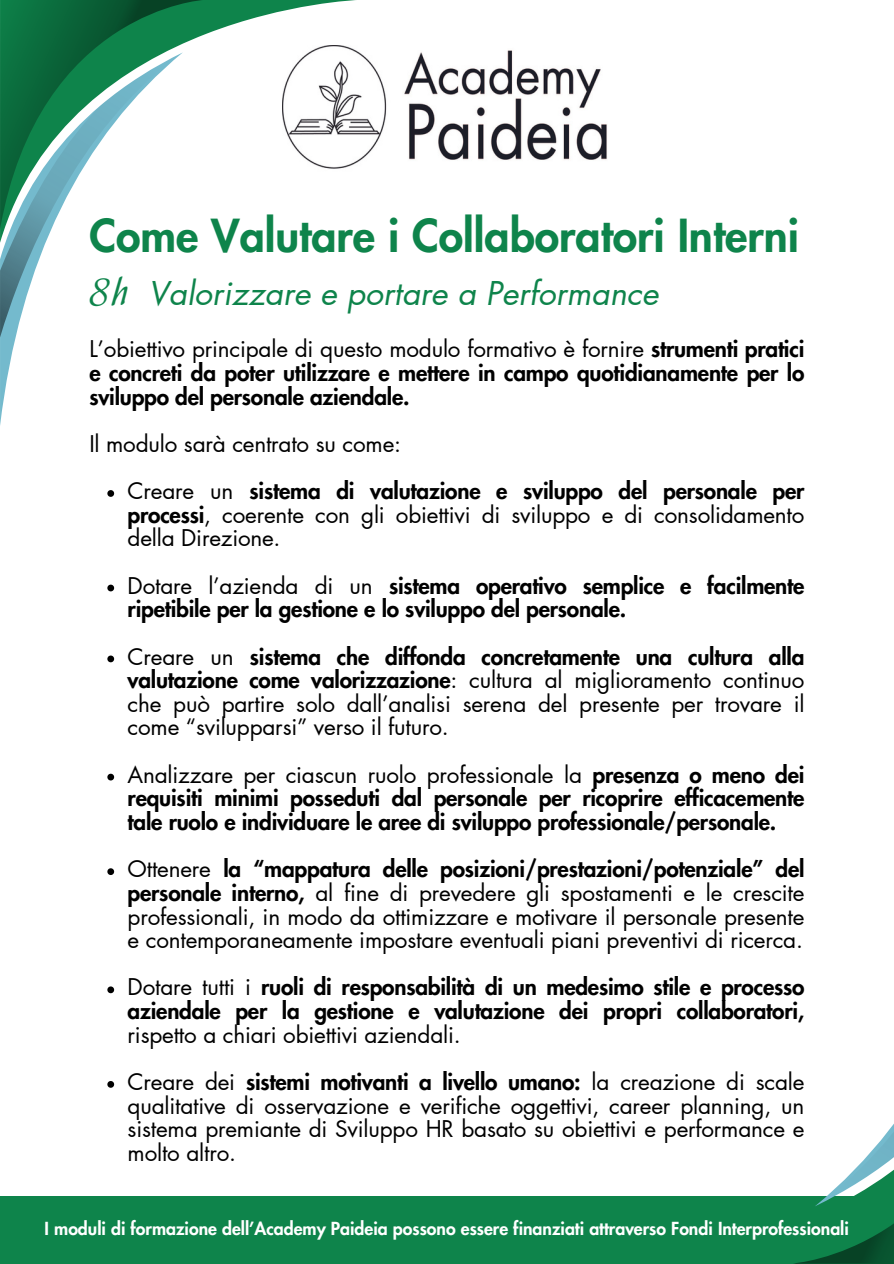
<style>
.page{position:relative;width:894px;height:1264px;background:#fff}
.page>*{position:absolute;margin:0;border:0;box-sizing:border-box;transform-origin:0 0}
.t1{font:800 44.4px "Futura LT Pro";color:#0e844b}
.t2{font:38.1px "Hortensia";color:#0e844b}
.t3{font:italic 31.95px "Futura LT Pro";color:#0e844b}
.t4{font:22.5px/23.7px "Futura LT Pro";letter-spacing:-.01em;color:#000;text-align:justify}
.t5{font:800 22.5px/23.7px "Futura LT Pro";letter-spacing:-.01em;color:#000;text-align:justify}
.t6{font:800 17.55px "Futura LT Pro";color:#fff}
.s1{font-weight:400}
.s2{font-weight:800}
</style>
<div class="page">
<img style="left:357px;top:50px;width:250px;height:113px">
<svg style="left:0;top:337px;width:16px;height:88px"></svg>
<svg style="left:203px;top:0;width:154px;height:169px"></svg>
<svg style="left:0;top:0;width:203px;height:52px"></svg>
<svg style="left:0;top:52px;width:183px;height:285px"></svg>
<div style="left:0;top:1195px;width:893px;height:68px;background:#0e844b"></div>
<svg style="left:792px;top:1125px;width:101px;height:138px"></svg>
<svg style="left:107px;top:490px;width:7px;height:7px"></svg>
<svg style="left:107px;top:584px;width:7px;height:7px"></svg>
<svg style="left:107px;top:655px;width:7px;height:7px"></svg>
<svg style="left:107px;top:773px;width:7px;height:7px"></svg>
<svg style="left:107px;top:868px;width:7px;height:7px"></svg>
<svg style="left:107px;top:986px;width:7px;height:7px"></svg>
<svg style="left:107px;top:1081px;width:7px;height:6px"></svg>
<p class="t1" style="left:89px;top:215px;width:711px">Come Valutare i Collaboratori Interni</p>
<p class="t2" style="left:89px;top:268px;width:40px">8h</p>
<p class="t3" style="left:148px;top:279px;width:511px">Valorizzare e portare a Performance</p>
<h2 class="t5" style="left:89px;top:338px;width:716px"><span class="s1">L’obiettivo principale di questo modulo formativo è fornire</span> strumenti pratici e concreti da poter utilizzare e mettere in campo quotidianamente per lo sviluppo del personale aziendale.</h2>
<p class="t4" style="left:89px;top:432px;width:313px">Il modulo sarà centrato su come:</p>
<h1 class="t4" style="left:128px;top:480px;width:678px">Creare un <span class="s2">sistema di valutazione e sviluppo del personale per processi</span>, coerente con gli obiettivi di sviluppo e di consolidamento della Direzione.</h1>
<h3 class="t5" style="left:128px;top:574px;width:678px"><span class="s1">Dotare l’azienda di un</span> sistema operativo semplice e facilmente ripetibile per la gestione e lo sviluppo del personale.</h3>
<h4 class="t4" style="left:128px;top:645px;width:678px">Creare un <span class="s2">sistema che diffonda concretamente una cultura alla valutazione come valorizzazione</span>: cultura al miglioramento continuo che può partire solo dall’analisi serena del presente per trovare il come “svilupparsi” verso il futuro.</h4>
<h4 class="t5" style="left:128px;top:763px;width:678px"><span class="s1">Analizzare per ciascun ruolo professionale la</span> presenza o meno dei requisiti minimi posseduti dal personale per ricoprire efficacemente tale ruolo e individuare le aree di sviluppo professionale/personale.</h4>
<p class="t4" style="left:128px;top:858px;width:678px">Ottenere <span class="s2">la “mappatura delle posizioni/prestazioni/potenziale” del personale interno,</span> al fine di prevedere gli spostamenti e le crescite professionali, in modo da ottimizzare e motivare il personale presente e contemporaneamente impostare eventuali piani preventivi di ricerca.</p>
<p class="t5" style="left:128px;top:976px;width:678px"><span class="s1">Dotare tutti i</span> ruoli di responsabilità di un medesimo stile e processo aziendale per la gestione e valutazione dei propri collaboratori, <span class="s1">rispetto a chiari obiettivi aziendali.</span></p>
<p class="t4" style="left:128px;top:1070px;width:678px">Creare dei <span class="s2">sistemi motivanti a livello umano:</span> la creazione di scale qualitative di osservazione e verifiche oggettivi, career planning, un sistema premiante di Sviluppo HR basato su obiettivi e performance e molto altro.</p>
<p class="t6" style="left:45px;top:1220px;width:805px">I moduli di formazione dell’Academy Paideia possono essere finanziati attraverso Fondi Interprofessionali</p>
</div>
